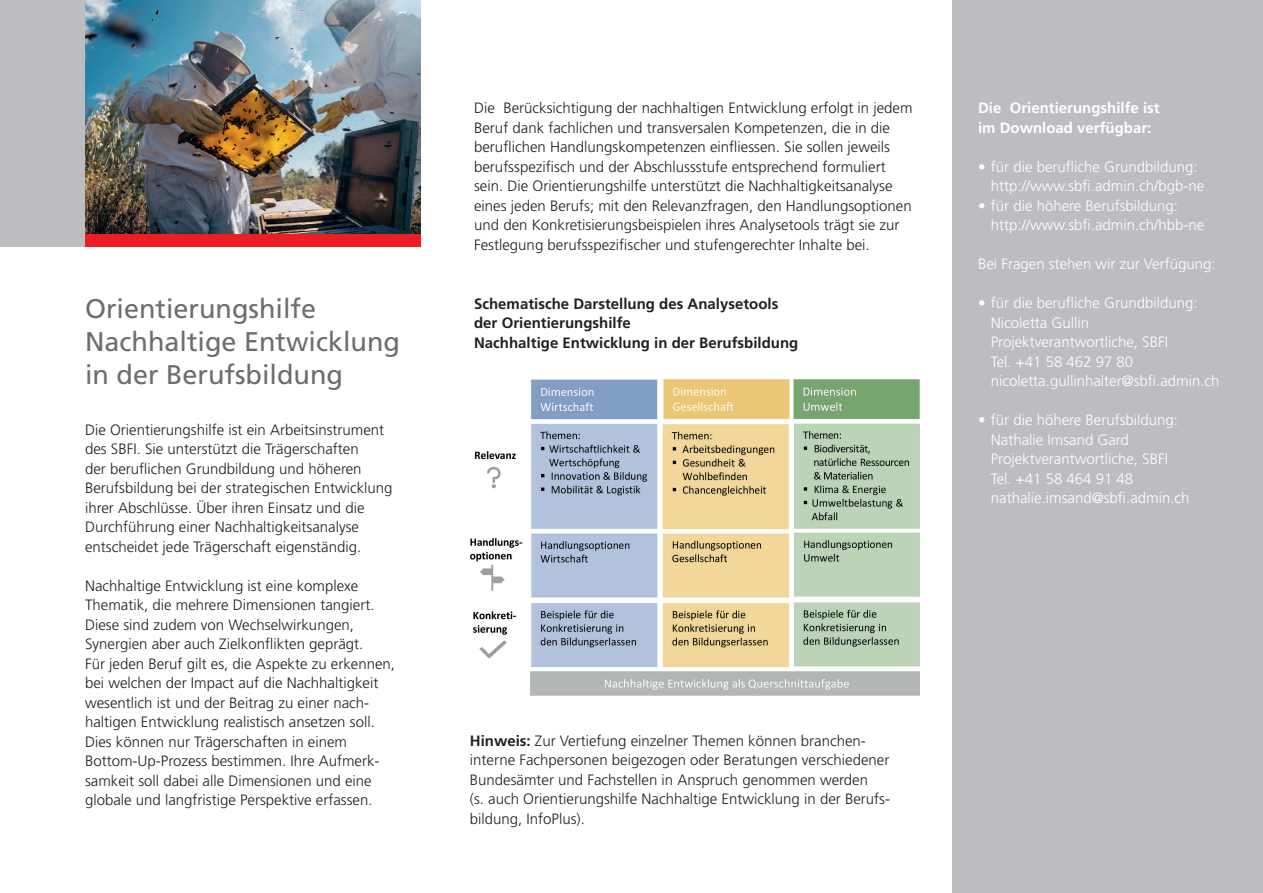
<style>
.page{position:relative;width:1263px;height:893px;background:#fff}
.page>*{position:absolute;margin:0;border:0;box-sizing:border-box;transform-origin:0 0}
.t1{font:27px/33px "Frutiger LT Std";color:#6c6d70}
.t2{font:300 15px/19.5px "Frutiger LT Std";color:#231f20}
.t3{font:300 15px/19.5px "Frutiger LT Std";color:#fff}
.t4{font:700 15px/19.5px "Frutiger LT Std";color:#231f20}
.t5{font:700 15px/19.5px "Frutiger LT Std";color:#fff}
.s1{font-size:14.25px}
.s2{font-weight:700}
</style>
<div class="page">
<div style="left:952px;top:0;width:311px;height:893px;background:#bcbdc0"></div>
<div style="left:0;top:0;width:85px;height:247px;background:#bcbdc0"></div>
<img style="left:85px;top:0;width:336px;height:234px">
<div style="left:85px;top:234px;width:336px;height:13px;background:#ee1d23"></div>
<img style="left:471px;top:379px;width:448px;height:316px">
<h1 class="t1" style="left:85px;top:292px;width:317px">Orientierungshilfe<br>Nachhaltige Entwicklung in der Berufsbildung</h1>
<p class="t2" style="left:85px;top:420px;width:309px">Die Orientierungshilfe ist ein Arbeitsinstrument des SBFI. Sie unterstützt die Trägerschaften<br>der beruflichen Grundbildung und höheren Berufsbildung bei der strategischen Entwicklung ihrer Abschlüsse. Über ihren Einsatz und die Durchführung einer Nachhaltigkeitsanalyse entscheidet jede Trägerschaft eigenständig.</p>
<p class="t2" style="left:85px;top:576px;width:312px">Nachhaltige Entwicklung ist eine komplexe Thematik, die mehrere Dimensionen tangiert.<br>Diese sind zudem von Wechselwirkungen, Synergien aber auch Zielkonflikten geprägt.<br>Für jeden Beruf gilt es, die Aspekte zu erkennen, bei welchen der Impact auf die Nachhaltigkeit wesentlich ist und der Beitrag zu einer nach&shy;haltigen Entwicklung realistisch ansetzen soll.<br>Dies können nur Trägerschaften in einem Bottom-Up-Prozess bestimmen. Ihre Aufmerk&shy;samkeit soll dabei alle Dimensionen und eine globale und langfristige Perspektive erfassen<span class="s1">.</span></p>
<p class="t2" style="left:474px;top:99px;width:440px">Die Berücksichtigung der nachhaltigen Entwicklung erfolgt in jedem Beruf dank fachlichen und transversalen Kompetenzen, die in die beruflichen Handlungskompetenzen einfliessen. Sie sollen jeweils berufsspezifisch und der Abschlussstufe entsprechend formuliert sein. Die Orientierungshilfe unterstützt die Nachhaltigkeitsanalyse eines jeden Berufs; mit den Relevanzfragen, den Handlungsoptionen und den Konkretisierungsbeispielen ihres Analysetools trägt sie zur Festlegung berufsspezifischer und stufengerechter Inhalte bei.</p>
<p class="t4" style="left:474px;top:294px;width:326px">Schematische Darstellung des Analysetools der Orientierungshilfe<br>Nachhaltige Entwicklung in der Berufsbildung</p>
<p class="t5" style="left:978px;top:98px;width:183px">Die Orientierungshilfe ist im Download verfügbar:</p>
<p class="t3" style="left:991px;top:157px;width:215px;text-indent:-13px">• für die berufliche Grundbildung: http://www.sbfi.admin.ch/bgb-ne</p>
<p class="t3" style="left:991px;top:196px;width:215px;text-indent:-13px">• für die höhere Berufsbildung: http://www.sbfi.admin.ch/hbb-ne</p>
<p class="t3" style="left:978px;top:255px;width:239px">Bei Fragen stehen wir zur Verfügung:</p>
<p class="t3" style="left:991px;top:294px;width:230px;text-indent:-13px">• für die berufliche Grundbildung:<br>Nicoletta Gullin<br>Projektverantwortliche, SBFI<br>Tel. +41 58 462 97 80 nicoletta.gullinhalter@sbfi.admin.ch</p>
<p class="t3" style="left:991px;top:411px;width:200px;text-indent:-13px">• für die höhere Berufsbildung:<br>Nathalie Imsand Gard<br>Projektverantwortliche, SBFI<br>Tel. +41 58 464 91 48 nathalie.imsand@sbfi.admin.ch</p>
<p class="t2" style="left:470px;top:731px;width:422px"><span class="s2">Hinweis:</span> Zur Vertiefung einzelner Themen können branchen&shy;interne Fachpersonen beigezogen oder Beratungen verschiedener Bundesämter und Fachstellen in Anspruch genommen werden<br>(s. auch Orientierungshilfe Nachhaltige Entwicklung in der Berufs&shy;bildung, InfoPlus).</p>
</div>
